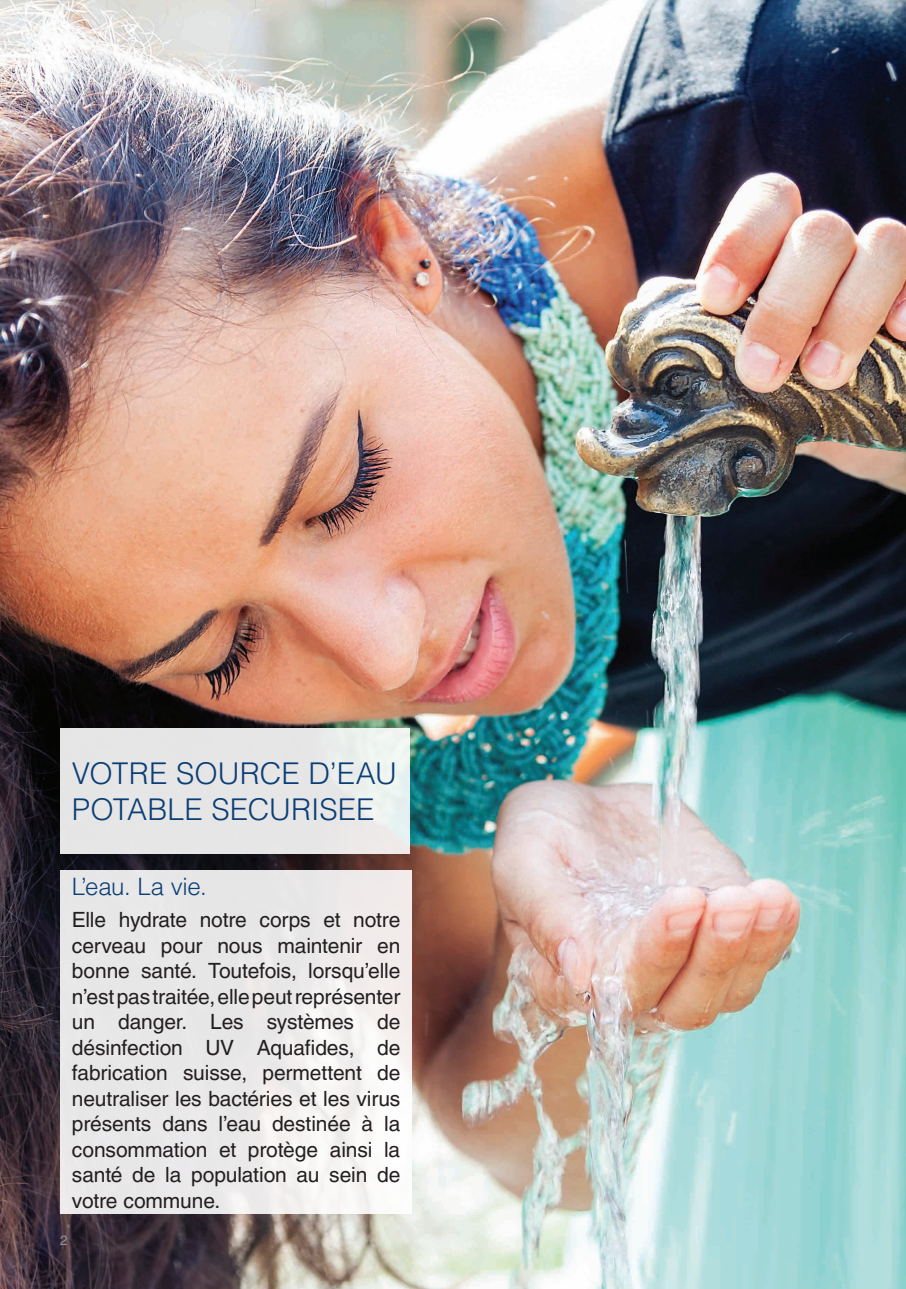
<style>
.page{position:relative;width:906px;height:1289px;background:#fff}
.page>*{position:absolute;margin:0;border:0;box-sizing:border-box;transform-origin:0 0}
.t1{font:300 30px/36px "Helvetica LT Pro";color:#0b3e75}
.t2{font:300 24px "Helvetica LT Pro";letter-spacing:-.01em;color:#0b3e75}
.t3{font:21px/25.5px "Helvetica LT Pro";letter-spacing:-.005em;color:#231f20;text-align:justify}
.t4{font:13.5px "Helvetica LT Pro";color:#939598}
</style>
<div class="page">
<img style="left:0;top:0;width:906px;height:1288px">
<div style="left:60px;top:870px;width:351px;height:344px;background:linear-gradient(to right,#e4e4e6,#f5f3f2)"></div>
<div style="left:60px;top:728px;width:349px;height:126px;background:linear-gradient(to right,#e4e3e4,#ebedec)"></div>
<h1 class="t1" style="left:72px;top:755px;width:326px">VOTRE SOURCE D’EAU<br>POTABLE SECURISEE</h1>
<p class="t2" style="left:72px;top:871px;width:136px">L’eau. La vie.</p>
<p class="t3" style="left:72px;top:907px;width:330px">Elle hydrate notre corps et notre cerveau pour nous maintenir en bonne santé. Toutefois, lorsqu’elle n’est pas traitée, elle peut représenter un danger. Les systèmes de désinfection UV Aquafides, de fabrication suisse, permettent de neutraliser les bactéries et les virus présents dans l’eau destinée à la consommation et protège ainsi la santé de la population au sein de votre commune.</p>
<p class="t4" style="left:60px;top:1232px;width:9px">2</p>
</div>
